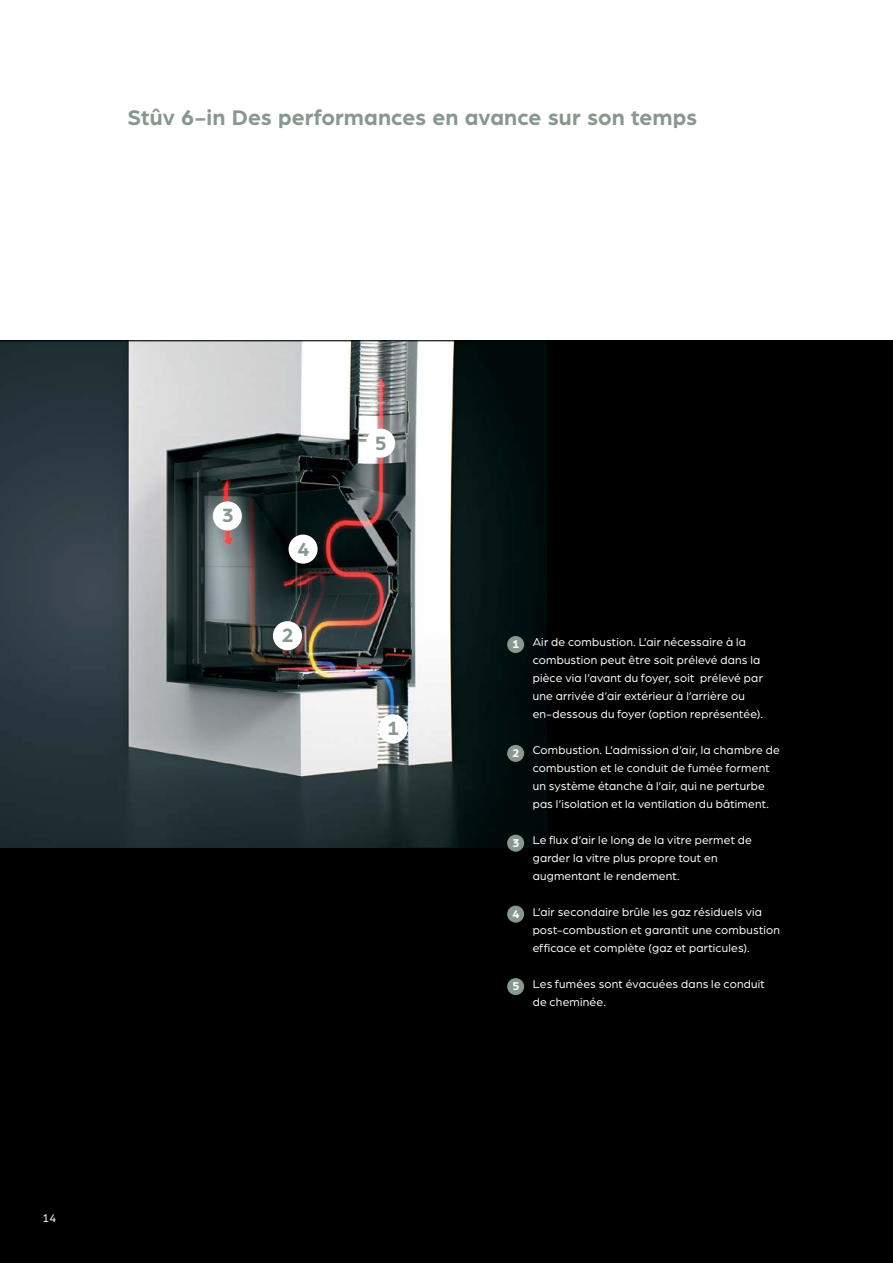
<style>
.page{position:relative;width:893px;height:1263px;background:#fff}
.page>*{position:absolute;margin:0;border:0;box-sizing:border-box;transform-origin:0 0}
.t1{font:700 22.5px "Arboria";letter-spacing:.005em;color:#87988f}
.t2{font:700 20.55px "Arboria";color:#87988f}
.t3{font:12px/18px "Arboria";letter-spacing:.015em;color:#fff}
.t4{font:700 12px "Arboria";color:#fff}
</style>
<div class="page">
<div style="left:0;top:340px;width:893px;height:923px;background:#000"></div>
<img style="left:0;top:341px;width:546px;height:507px">
<div style="left:507px;top:636px;width:17px;height:17px;background:#87988f;border-radius:50%"></div>
<div style="left:507px;top:745px;width:17px;height:17px;background:#87988f;border-radius:50%"></div>
<div style="left:507px;top:835px;width:17px;height:17px;background:#87988f;border-radius:50%"></div>
<div style="left:507px;top:906px;width:17px;height:17px;background:#87988f;border-radius:50%"></div>
<div style="left:507px;top:978px;width:17px;height:17px;background:#87988f;border-radius:50%"></div>
<div style="left:378px;top:714px;width:29px;height:29px;background:#fff;border-radius:50%"></div>
<div style="left:273px;top:621px;width:29px;height:29px;background:#fff;border-radius:50%"></div>
<div style="left:213px;top:501px;width:29px;height:29px;background:#fff;border-radius:50%"></div>
<div style="left:289px;top:535px;width:29px;height:29px;background:#fff;border-radius:50%"></div>
<div style="left:366px;top:429px;width:29px;height:29px;background:#fff;border-radius:50%"></div>
<h1 class="t1" style="left:128px;top:102px;width:571px">Stûv 6-in Des performances en avance sur son temps</h1>
<p class="t3" style="left:43px;top:1208px;width:15px">14</p>
<h2 class="t2" style="left:222px;top:501px;width:13px">3</h2>
<h2 class="t2" style="left:297px;top:534px;width:13px">4</h2>
<h2 class="t2" style="left:282px;top:621px;width:13px">2</h2>
<h2 class="t2" style="left:375px;top:428px;width:13px">5</h2>
<h2 class="t2" style="left:387px;top:714px;width:13px">1</h2>
<p class="t4" style="left:512px;top:636px;width:8px">1</p>
<p class="t4" style="left:512px;top:745px;width:8px">2</p>
<p class="t4" style="left:512px;top:835px;width:8px">3</p>
<p class="t4" style="left:512px;top:905px;width:8px">4</p>
<p class="t4" style="left:512px;top:978px;width:8px">5</p>
<p class="t3" style="left:533px;top:632px;width:232px">Air de combustion. L’air nécessaire à la combustion peut être soit prélevé dans la pièce via l’avant du foyer, soit prélevé par une arrivée d’air extérieur à l’arrière ou en-dessous du foyer (option représentée).</p>
<p class="t3" style="left:533px;top:740px;width:249px">Combustion. L’admission d’air, la chambre de combustion et le conduit de fumée forment un système étanche à l’air, qui ne perturbe pas l’isolation et la ventilation du bâtiment.</p>
<p class="t3" style="left:533px;top:830px;width:221px">Le flux d’air le long de la vitre permet de garder la vitre plus propre tout en augmentant le rendement.</p>
<p class="t3" style="left:533px;top:902px;width:249px">L’air secondaire brûle les gaz résiduels via post-combustion et garantit une combustion efficace et complète (gaz et particules).</p>
<p class="t3" style="left:533px;top:974px;width:234px">Les fumées sont évacuées dans le conduit de cheminée.</p>
</div>
